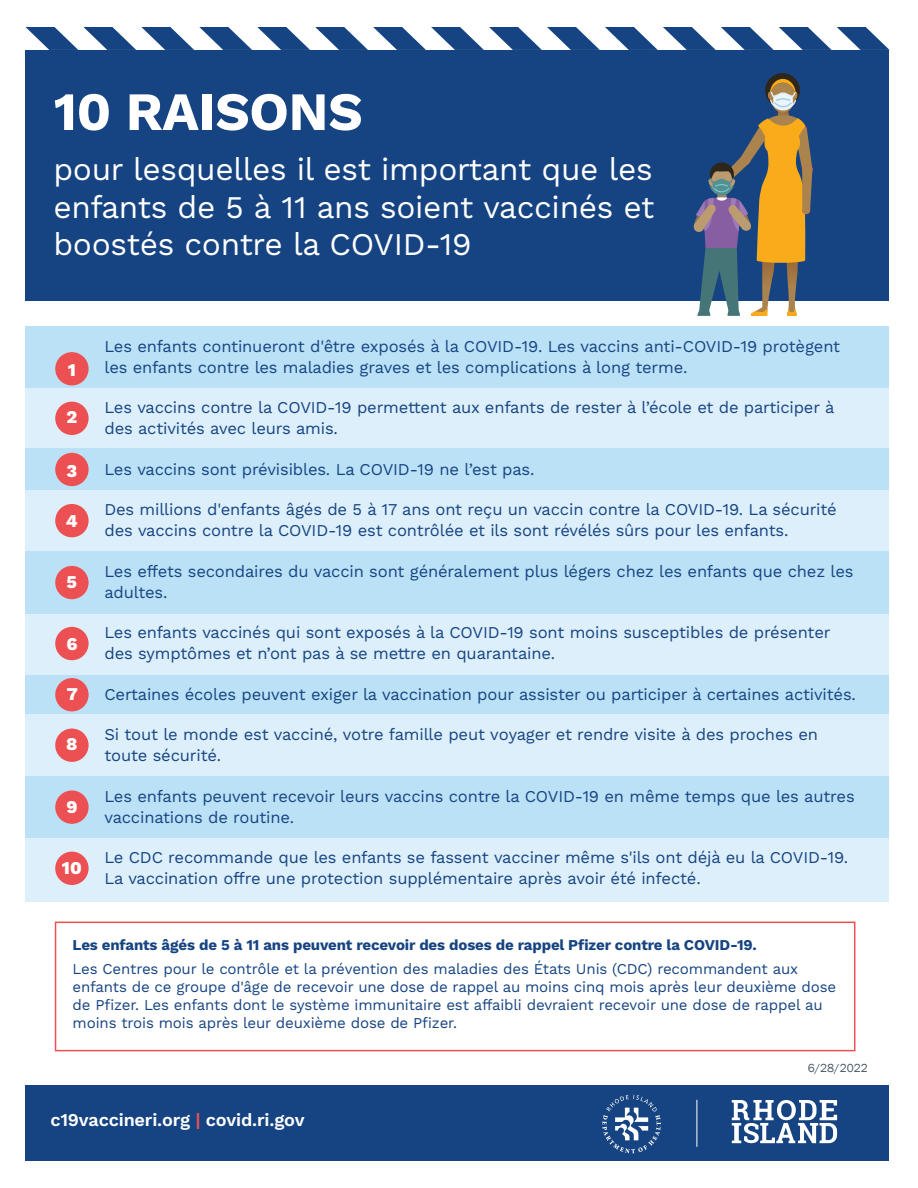
<style>
.page{position:relative;width:918px;height:1188px;background:#fff}
.page>*{position:absolute;margin:0;border:0;box-sizing:border-box;transform-origin:0 0}
.t1{font:700 54px "Work Sans";letter-spacing:-.01em;color:#fff}
.t2{font:31.5px/37.8px "Work Sans";letter-spacing:-.01em;color:#fff;text-align:justify}
.t3{font:600 18px "Work Sans";letter-spacing:-.01em;color:#fff}
.t4{font:800 18px "Work Sans";color:#fff}
.t5{font:16.5px/21px "Work Sans";letter-spacing:-.01em;color:#164482}
.t6{font:15px/18px "Work Sans";letter-spacing:-.01em;color:#164482}
.t7{font:700 15px "Work Sans";letter-spacing:-.01em;color:#164482}
.t8{font:12px "Franklin Gothic";color:#475966}
.s1{color:#ec5052}
</style>
<div class="page">
<div style="left:26px;top:326px;width:864px;height:62px;background:#bbe1f6"></div>
<div style="left:26px;top:551px;width:864px;height:63px;background:#bbe1f6"></div>
<div style="left:26px;top:614px;width:864px;height:61px;background:#dceffa"></div>
<div style="left:26px;top:388px;width:864px;height:60px;background:#dceffa"></div>
<div style="left:26px;top:448px;width:864px;height:43px;background:#bbe1f6"></div>
<div style="left:26px;top:491px;width:864px;height:60px;background:#dceffa"></div>
<div style="left:26px;top:776px;width:864px;height:62px;background:#bbe1f6"></div>
<div style="left:26px;top:838px;width:864px;height:63px;background:#dceffa"></div>
<svg style="left:25px;top:27px;width:865px;height:23px"></svg>
<div style="left:26px;top:50px;width:864px;height:251px;background:#164482"></div>
<svg style="left:693px;top:73px;width:120px;height:243px"></svg>
<div style="left:55px;top:352px;width:34px;height:33px;background:#ec5052;border-radius:50%"></div>
<div style="left:55px;top:402px;width:34px;height:33px;background:#ec5052;border-radius:50%"></div>
<div style="left:55px;top:453px;width:34px;height:33px;background:#ec5052;border-radius:50%"></div>
<div style="left:55px;top:504px;width:34px;height:33px;background:#ec5052;border-radius:50%"></div>
<div style="left:55px;top:566px;width:34px;height:33px;background:#ec5052;border-radius:50%"></div>
<div style="left:55px;top:627px;width:34px;height:33px;background:#ec5052;border-radius:50%"></div>
<div style="left:26px;top:675px;width:864px;height:39px;background:#bbe1f6"></div>
<div style="left:55px;top:678px;width:34px;height:33px;background:#ec5052;border-radius:50%"></div>
<div style="left:55px;top:922px;width:800px;height:129px;border:2px solid #ec5052"></div>
<div style="left:26px;top:1085px;width:864px;height:76px;background:#164482"></div>
<hr style="left:697px;top:1100px;width:1px;height:47px;background:#fff">
<div style="left:26px;top:714px;width:864px;height:62px;background:#dceffa"></div>
<div style="left:55px;top:729px;width:34px;height:33px;background:#ec5052;border-radius:50%"></div>
<div style="left:55px;top:790px;width:34px;height:34px;background:#ec5052;border-radius:50%"></div>
<div style="left:55px;top:852px;width:34px;height:33px;background:#ec5052;border-radius:50%"></div>
<svg style="left:602px;top:1095px;width:59px;height:58px"></svg>
<svg style="left:732px;top:1100px;width:105px;height:44px"></svg>
<p class="t1" style="left:53px;top:80px;width:311px">10 RAISONS</p>
<p class="t2" style="left:53px;top:152px;width:602px">pour lesquelles il est important que les enfants de 5 à 11 ans soient vaccinés et boostés contre la COVID-19</p>
<p class="t4" style="left:68px;top:359px;width:10px">1</p>
<p class="t4" style="left:66px;top:406px;width:12px">2</p>
<p class="t4" style="left:67px;top:461px;width:12px">3</p>
<p class="t4" style="left:66px;top:511px;width:13px">4</p>
<p class="t4" style="left:67px;top:572px;width:12px">5</p>
<p class="t4" style="left:66px;top:633px;width:13px">6</p>
<p class="t5" style="left:104px;top:336px;width:737px">Les enfants continueront d'être exposés à la COVID-19. Les vaccins anti-COVID-19 protègent les enfants contre les maladies graves et les complications à long terme.</p>
<p class="t5" style="left:104px;top:398px;width:731px">Les vaccins contre la COVID-19 permettent aux enfants de rester à l’école et de participer à des activités avec leurs amis.</p>
<p class="t5" style="left:104px;top:460px;width:432px">Les vaccins sont prévisibles. La COVID-19 ne l’est pas.</p>
<p class="t5" style="left:104px;top:500px;width:734px">Des millions d'enfants âgés de 5 à 17 ans ont reçu un vaccin contre la COVID-19. La sécurité des vaccins contre la COVID-19 est contrôlée et ils sont révélés sûrs pour les enfants.</p>
<p class="t5" style="left:104px;top:562px;width:751px">Les effets secondaires du vaccin sont généralement plus légers chez les enfants que chez les adultes.</p>
<p class="t5" style="left:104px;top:623px;width:728px">Les enfants vaccinés qui sont exposés à la COVID-19 sont moins susceptibles de présenter des symptômes et n’ont pas à se mettre en quarantaine.</p>
<p class="t4" style="left:66px;top:684px;width:13px">7</p>
<p class="t5" style="left:104px;top:685px;width:753px">Certaines écoles peuvent exiger la vaccination pour assister ou participer à certaines activités.</p>
<p class="t4" style="left:66px;top:734px;width:13px">8</p>
<p class="t5" style="left:104px;top:725px;width:715px">Si tout le monde est vacciné, votre famille peut voyager et rendre visite à des proches en toute sécurité.</p>
<p class="t5" style="left:104px;top:787px;width:752px">Les enfants peuvent recevoir leurs vaccins contre la COVID-19 en même temps que les autres vaccinations de routine.</p>
<p class="t4" style="left:66px;top:796px;width:13px">9</p>
<p class="t4" style="left:62px;top:857px;width:21px">10</p>
<p class="t5" style="left:104px;top:848px;width:745px">Le CDC recommande que les enfants se fassent vacciner même s'ils ont déjà eu la COVID-19.<br>La vaccination offre une protection supplémentaire après avoir été infecté.</p>
<h5 class="t7" style="left:73px;top:936px;width:686px">Les enfants âgés de 5 à 11 ans peuvent recevoir des doses de rappel Pfzer contre la COVID-19.</h5>
<p class="t6" style="left:73px;top:961px;width:765px">Les Centres pour le contrôle et la prévention des maladies des États Unis (CDC) recommandent aux enfants de ce groupe d'âge de recevoir une dose de rappel au moins cinq mois après leur deuxième dose de Pfzer. Les enfants dont le système immunitaire est affaibli devraient recevoir une dose de rappel au moins trois mois après leur deuxième dose de Pfzer.</p>
<p class="t8" style="left:808px;top:1060px;width:62px">6/28/2022</p>
<p class="t3" style="left:50px;top:1109px;width:256px">c19vaccineri.org <span class="s1">|</span> covid.ri.gov</p>
</div>
